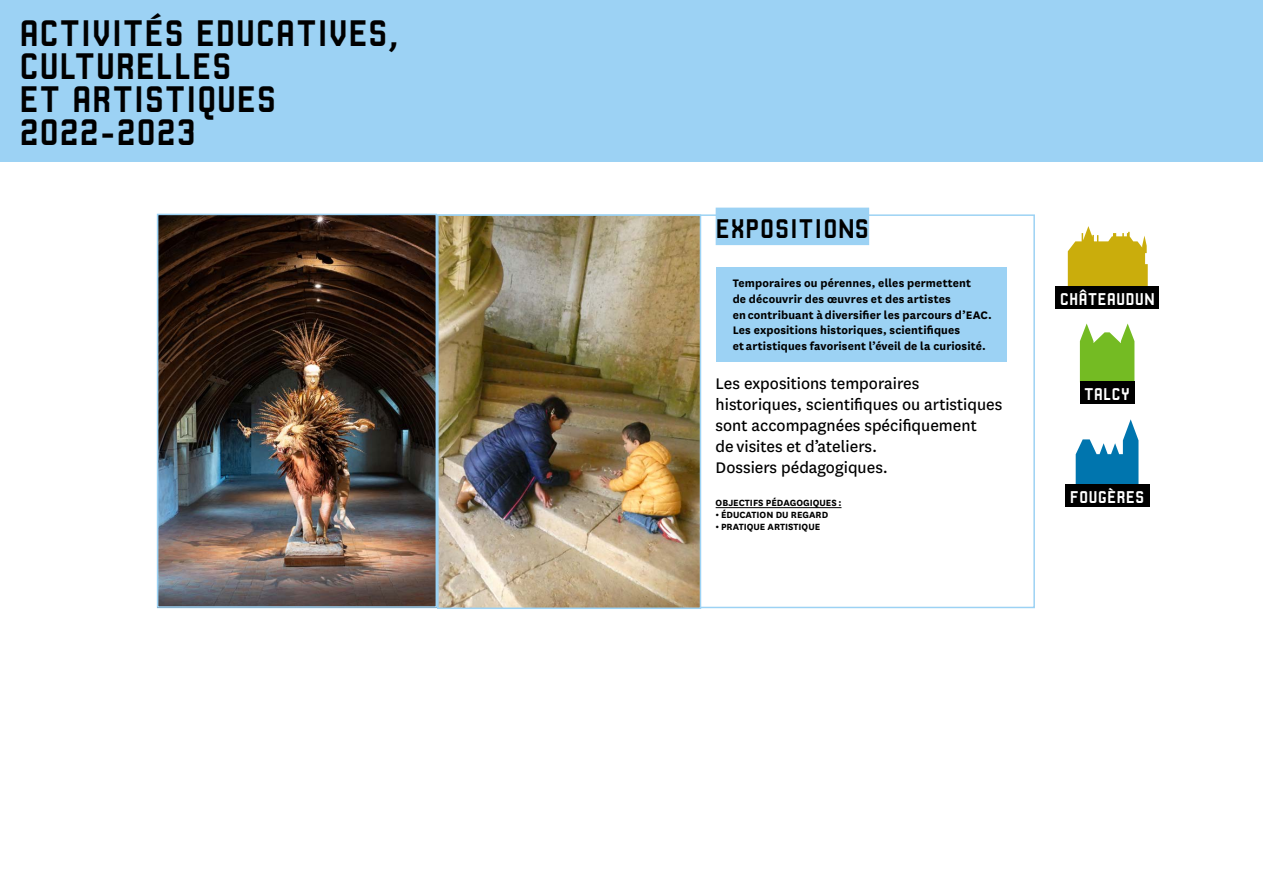
<style>
.page{position:relative;width:1263px;height:893px;background:#fff}
.page>*{position:absolute;margin:0;border:0;box-sizing:border-box;transform-origin:0 0}
.t1{font:39px/33px "Robust CMN";letter-spacing:-.005em;color:#000}
.t2{font:28.5px "Robust CMN";color:#000}
.t3{font:18px/21px "National";color:#000}
.t4{font:18px "Robust CMN";color:#fff}
.t5{font:700 12.75px/15.8px "National";letter-spacing:.01em;color:#000}
.t6{font:700 10.5px "National";color:#000}
</style>
<div class="page">
<div style="left:0;top:0;width:1263px;height:29px;background:#9cd2f4"></div>
<div style="left:0;top:9px;width:1263px;height:53px;background:#9cd2f4"></div>
<div style="left:0;top:42px;width:1263px;height:53px;background:#9cd2f4"></div>
<div style="left:0;top:75px;width:1263px;height:53px;background:#9cd2f4"></div>
<div style="left:0;top:108px;width:1263px;height:53px;background:#9cd2f4"></div>
<img style="left:440px;top:217px;width:258px;height:389px">
<div style="left:437px;top:214px;width:264px;height:395px;border:2px solid #9cd2f4"></div>
<svg style="left:1068px;top:226px;width:80px;height:60px"></svg>
<div style="left:1055px;top:286px;width:104px;height:23px;background:#000"></div>
<svg style="left:1080px;top:323px;width:54px;height:58px"></svg>
<div style="left:1080px;top:381px;width:54px;height:23px;background:#000"></div>
<svg style="left:1076px;top:419px;width:62px;height:65px"></svg>
<div style="left:1065px;top:484px;width:84px;height:23px;background:#000"></div>
<img style="left:160px;top:217px;width:274px;height:388px">
<div style="left:157px;top:214px;width:280px;height:394px;border:2px solid #9cd2f4"></div>
<div style="left:716px;top:208px;width:153px;height:37px;background:#9cd2f4"></div>
<div style="left:716px;top:267px;width:290px;height:95px;background:#9cd2f4"></div>
<hr style="left:716px;top:507px;width:125px;height:1px;background:#000">
<h1 class="t1" style="left:19px;top:16px;width:382px">ACTIVITÉS EDUCATIVES,<br>CULTURELLES<br>ET ARTISTIQUES<br>2022-2023</h1>
<h2 class="t2" style="left:716px;top:213px;width:155px">EXPOSITIONS</h2>
<p class="t5" style="left:733px;top:274px;width:261px">Temporaires ou pérennes, elles permettent<br>de découvrir des œuvres et des artistes<br>en contribuant à diversifier les parcours d’EAC.<br>Les expositions historiques, scientifiques<br>et artistiques favorisent l’éveil de la curiosité.</p>
<h3 class="t3" style="left:716px;top:372px;width:288px">Les expositions temporaires historiques, scientifiques ou artistiques sont accompagnées spécifiquement<br>de visites et d’ateliers.<br>Dossiers pédagogiques.</h3>
<p class="t6" style="left:716px;top:495px;width:127px">OBJECTIFS PÉDAGOGIQUES :</p>
<p class="t6" style="left:716px;top:507px;width:114px">• ÉDUCATION DU REGARD</p>
<p class="t6" style="left:716px;top:519px;width:106px">• PRATIQUE ARTISTIQUE</p>
<h3 class="t4" style="left:1060px;top:289px;width:96px">CHÂTEAUDUN</h3>
<h3 class="t4" style="left:1084px;top:384px;width:48px">TALCY</h3>
<h3 class="t4" style="left:1070px;top:487px;width:76px">FOUGÈRES</h3>
</div>
